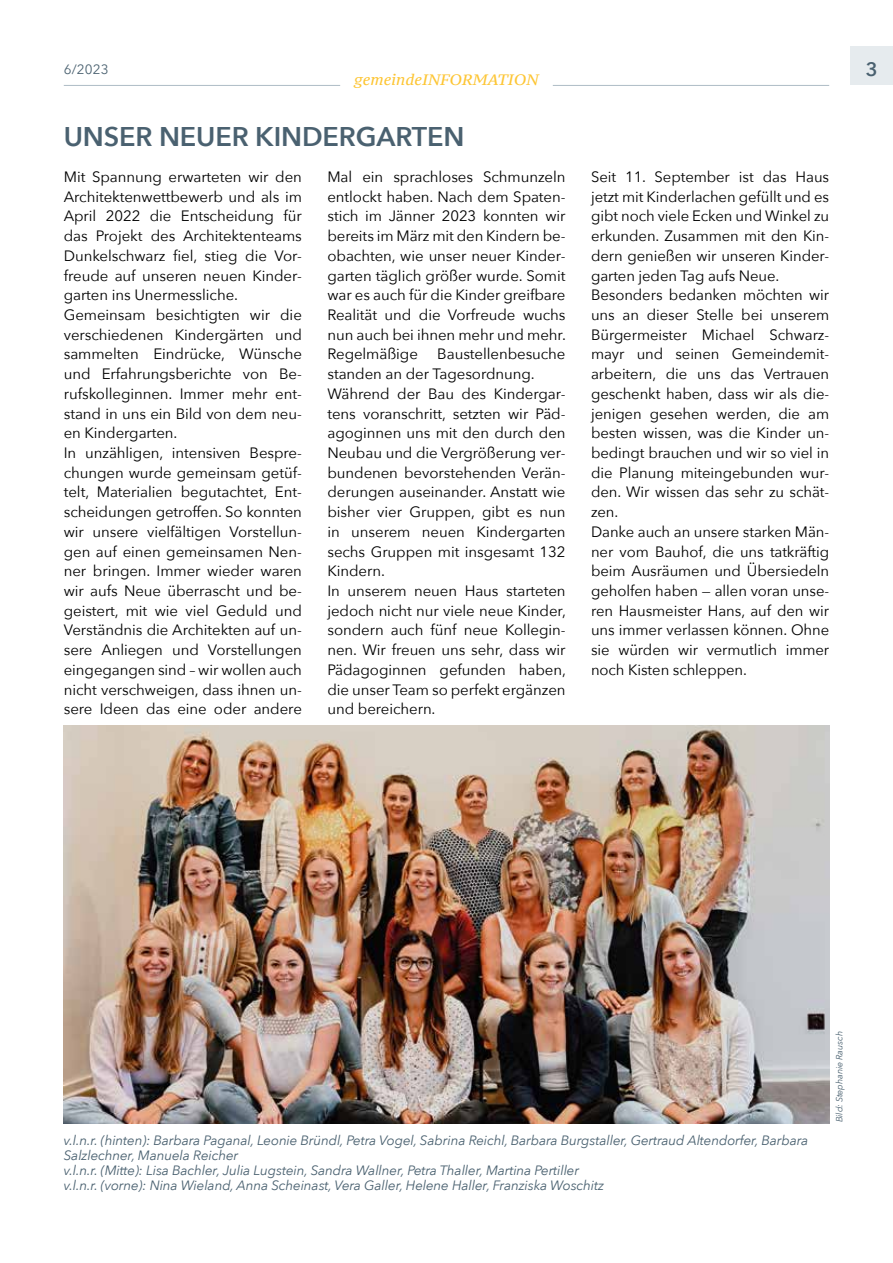
<style>
.page{position:relative;width:893px;height:1263px;background:#fff}
.page>*{position:absolute;margin:0;border:0;box-sizing:border-box;transform-origin:0 0}
.t1{font:600 27px "Avenir Next";letter-spacing:-.005em;color:#4a6170}
.t2{font:600 19.5px "Avenir Next";color:#4a6170}
.t3{font:15px/19.6px "Avenir Next";letter-spacing:-.005em;color:#000}
.t4{font:italic 15px "PT Serif Caption";letter-spacing:.01em;color:#fdc533}
.t5{font:italic 13.5px/15px "Avenir Next";letter-spacing:-.01em;color:#4a6170}
.t6{font:13.5px "Avenir Next";color:#4a6170}
.t7{font:italic 9px "Avenir Next";letter-spacing:-.01em;color:#4a6170}
</style>
<div class="page">
<hr style="left:64px;top:85px;width:276px;height:1px;background:#aebcc5">
<hr style="left:553px;top:85px;width:276px;height:1px;background:#aebcc5">
<div style="left:850px;top:47px;width:43px;height:38px;background:#e6ebee"></div>
<img style="left:64px;top:725px;width:765px;height:399px">
<p class="t6" style="left:64px;top:58px;width:46px">6/2023</p>
<h2 class="t2" style="left:866px;top:53px;width:13px">3</h2>
<p class="t4" style="left:354px;top:70px;width:186px">gemeindeINFORMATION</p>
<h1 class="t1" style="left:64px;top:113px;width:402px">UNSER NEUER KINDERGARTEN</h1>
<p class="t3" style="left:64px;top:166px;width:240px">Mit Spannung erwarteten wir den<br>Architektenwettbewerb und als im<br>April 2022 die Entscheidung für das Projekt des Architektenteams<br>Dunkelschwarz fiel, stieg die Vor&shy;freude auf unseren neuen Kinder&shy;garten ins Unermessliche.<br>Gemeinsam besichtigten wir die verschiedenen Kindergärten und sammelten Eindrücke, Wünsche und Erfahrungsberichte von Be&shy;rufskolleginnen. Immer mehr ent&shy;stand in uns ein Bild von dem neu&shy;en Kindergarten.<br>In unzähligen, intensiven Bespre&shy;chungen wurde gemeinsam getüf&shy;telt, Materialien begutachtet, Ent&shy;scheidungen getroffen. So konnten wir unsere vielfältigen Vorstellun&shy;gen auf einen gemeinsamen Nen&shy;ner bringen. Immer wieder waren wir aufs Neue überrascht und be&shy;geistert, mit wie viel Geduld und<br>Verständnis die Architekten auf un&shy;sere Anliegen und Vorstellungen eingegangen sind – wir wollen auch nicht verschweigen, dass ihnen un&shy;sere Ideen das eine oder andere</p>
<p class="t3" style="left:327px;top:166px;width:240px;text-align:justify">Mal ein sprachloses Schmunzeln entlockt haben. Nach dem Spaten&shy;stich im Jänner 2023 konnten wir bereits im März mit den Kindern be&shy;obachten, wie unser neuer Kinder&shy;garten täglich größer wurde. Somit war es auch für die Kinder greifbare Realität und die Vorfreude wuchs nun auch bei ihnen mehr und mehr.<br>Regelmäßige</p>
<p class="t3" style="left:591px;top:166px;width:240px">Seit 11. September ist das Haus jetzt mit Kinderlachen gefüllt und es gibt noch viele Ecken und Winkel zu erkunden. Zusammen mit den Kin&shy;dern genießen wir unseren Kinder&shy;garten jeden Tag aufs Neue.<br>Besonders bedanken möchten wir uns an dieser Stelle bei unserem<br>Bürgermeister Michael Schwarz&shy;mayr und seinen Gemeindemit&shy;arbeitern, die uns das Vertrauen geschenkt haben, dass wir als die&shy;jenigen gesehen werden, die am besten wissen, was die Kinder un&shy;bedingt brauchen und wir so viel in die Planung miteingebunden wur&shy;den. Wir wissen das sehr zu schät&shy;zen.<br>Danke auch an unsere starken Män&shy;ner vom Bauhof, die uns tatkräftig beim Ausräumen und Übersiedeln geholfen haben — allen voran unse&shy;ren Hausmeister Hans, auf den wir uns immer verlassen können. Ohne sie würden wir vermutlich immer noch Kisten schleppen.</p>
<p class="t3" style="left:327px;top:344px;width:240px;text-indent:110px">Baustellenbesuche standen an der Tagesordnung.<br>Während der Bau des Kindergar&shy;tens voranschritt, setzten wir Päd&shy;agoginnen uns mit den durch den<br>Neubau und die Vergrößerung ver&shy;bundenen bevorstehenden Verän&shy;derungen auseinander. Anstatt wie bisher vier Gruppen, gibt es nun in unserem neuen Kindergarten sechs Gruppen mit insgesamt 132<br>Kindern.<br>In unserem neuen Haus starteten jedoch nicht nur viele neue Kinder, sondern auch fünf neue Kollegin&shy;nen. Wir freuen uns sehr, dass wir<br>Pädagoginnen gefunden haben, die unser Team so perfekt ergänzen und bereichern.</p>
<p class="t5" style="left:64px;top:1132px;width:746px">v.l.n.r. (hinten): Barbara Paganal, Leonie Bründl, Petra Vogel, Sabrina Reichl, Barbara Burgstaller, Gertraud Altendorfer, Barbara Salzlechner, Manuela Reicher<br>v.l.n.r. (Mitte): Lisa Bachler, Julia Lugstein, Sandra Wallner, Petra Thaller, Martina Pertiller<br>v.l.n.r. (vorne): Nina Wieland, Anna Scheinast, Vera Galler, Helene Haller, Franziska Woschitz</p>
<p class="t7" style="left:832px;top:1122px;width:93px;rotate:-90deg">Bild: Stephanie Rausch</p>
</div>
